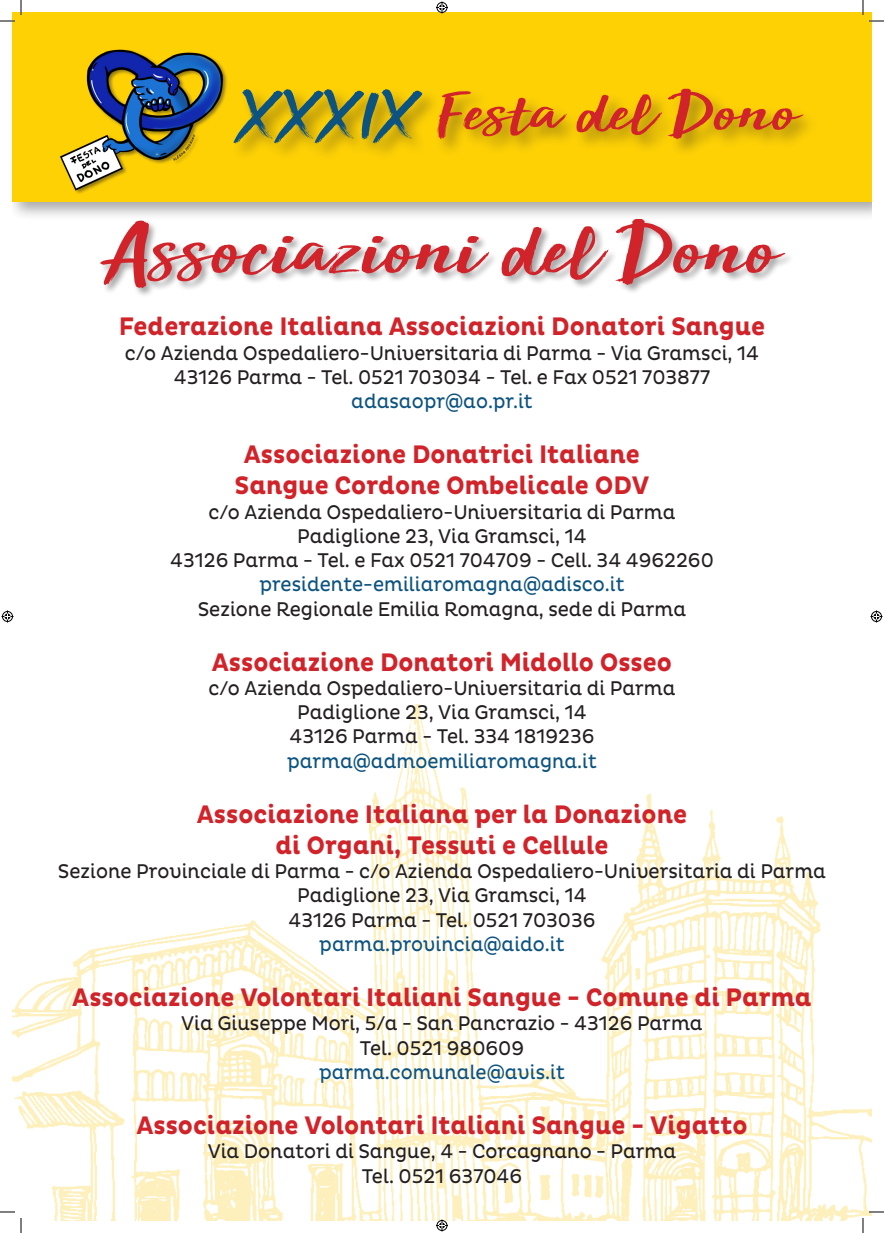
<style>
.page{position:relative;width:884px;height:1233px;background:#fff}
.page>*{position:absolute;margin:0;border:0;box-sizing:border-box;transform-origin:0 0}
.t1{font:76px "Sun Valley";color:#d1232a;scale:1.39 1}
.t2{font:57.9px "Sun Valley";color:#d1232a;scale:1.46 1}
.t3{font:700 25.8px "Pluto";color:#d1232a;scale:.9 1}
.t4{font:20.2px "Pluto";color:#231f20;scale:.9 1}
.t5{font:20.2px "Pluto";color:#0d5380;scale:.9 1}
.s1{color:#0d5380}
</style>
<div class="page">
<div style="left:12px;top:12px;width:859px;height:209px;background:#231f20;opacity:.4"></div>
<div style="left:12px;top:12px;width:859px;height:190px;background:#fed105"></div>
<img style="left:12px;top:705px;width:859px;height:515px">
<div style="left:99px;top:218px;width:696px;height:80px;background:#231f20;opacity:.4"></div>
<img style="left:60px;top:49px;width:167px;height:144px">
<div style="left:232px;top:86px;width:589px;height:76px;background:#231f20;opacity:.4"></div>
<svg style="left:0;top:1211px;width:15px;height:1px"></svg>
<svg style="left:869px;top:1211px;width:15px;height:1px"></svg>
<svg style="left:0;top:0;width:22px;height:22px"></svg>
<svg style="left:20px;top:1218px;width:2px;height:15px"></svg>
<svg style="left:862px;top:0;width:22px;height:22px"></svg>
<svg style="left:862px;top:1218px;width:2px;height:15px"></svg>
<svg style="left:436px;top:1px;width:12px;height:12px"></svg>
<svg style="left:436px;top:1219px;width:12px;height:12px"></svg>
<svg style="left:2px;top:610px;width:12px;height:12px"></svg>
<svg style="left:870px;top:610px;width:12px;height:12px"></svg>
<p class="t2" style="left:237px;top:64px;width:385px"><span class="s1">XXXIX</span> Festa del Dono</p>
<p class="t1" style="left:107px;top:186px;width:483px">Associazioni del Dono</p>
<p class="t3" style="left:119px;top:312px;width:720px">Federazione Italiana Associazioni Donatori Sangue</p>
<p class="t4" style="left:125px;top:341px;width:706px">c/o Azienda Ospedaliero-Universitaria di Parma - Via Gramsci, 14</p>
<p class="t4" style="left:174px;top:365px;width:597px">43126 Parma - Tel. 0521 703034 - Tel. e Fax 0521 703877</p>
<p class="t5" style="left:351px;top:390px;width:203px">adasaopr@ao.pr.it</p>
<p class="t3" style="left:244px;top:440px;width:442px">Associazione Donatrici Italiane</p>
<p class="t3" style="left:235px;top:471px;width:462px">Sangue Cordone Ombelicale ODV</p>
<p class="t4" style="left:208px;top:500px;width:520px">c/o Azienda Ospedaliero-Universitaria di Parma</p>
<p class="t4" style="left:297px;top:524px;width:323px">Padiglione 23, Via Gramsci, 14</p>
<p class="t4" style="left:170px;top:548px;width:606px">43126 Parma - Tel. e Fax 0521 704709 - Cell. 34 4962260</p>
<p class="t5" style="left:259px;top:573px;width:407px">presidente-emiliaromagna@adisco.it</p>
<p class="t4" style="left:198px;top:597px;width:544px">Sezione Regionale Emilia Romagna, sede di Parma</p>
<p class="t3" style="left:212px;top:647px;width:513px">Associazione Donatori Midollo Osseo</p>
<p class="t4" style="left:208px;top:676px;width:520px">c/o Azienda Ospedaliero-Universitaria di Parma</p>
<p class="t4" style="left:297px;top:701px;width:323px">Padiglione 23, Via Gramsci, 14</p>
<p class="t4" style="left:289px;top:725px;width:340px">43126 Parma - Tel. 334 1819236</p>
<p class="t5" style="left:287px;top:749px;width:346px">parma@admoemiliaromagna.it</p>
<p class="t3" style="left:197px;top:799px;width:546px">Associazione Italiana per la Donazione</p>
<p class="t3" style="left:275px;top:830px;width:372px">di Organi, Tessuti e Cellule</p>
<p class="t4" style="left:58px;top:860px;width:855px">Sezione Provinciale di Parma - c/o Azienda Ospedaliero-Universitaria di Parma</p>
<p class="t4" style="left:297px;top:884px;width:323px">Padiglione 23, Via Gramsci, 14</p>
<p class="t4" style="left:288px;top:908px;width:343px">43126 Parma - Tel. 0521 703036</p>
<p class="t5" style="left:319px;top:932px;width:274px">parma.provincia@aido.it</p>
<p class="t3" style="left:72px;top:982px;width:823px">Associazione Volontari Italiani Sangue - Comune di Parma</p>
<p class="t4" style="left:181px;top:1012px;width:581px">Via Giuseppe Mori, 5/a - San Pancrazio - 43126 Parma</p>
<p class="t4" style="left:360px;top:1036px;width:184px">Tel. 0521 980609</p>
<p class="t5" style="left:319px;top:1060px;width:275px">parma.comunale@avis.it</p>
<p class="t3" style="left:136px;top:1110px;width:680px">Associazione Volontari Italiani Sangue - Vigatto</p>
<p class="t4" style="left:208px;top:1140px;width:522px">Via Donatori di Sangue, 4 - Corcagnano - Parma</p>
<p class="t4" style="left:362px;top:1164px;width:180px">Tel. 0521 637046</p>
</div>
